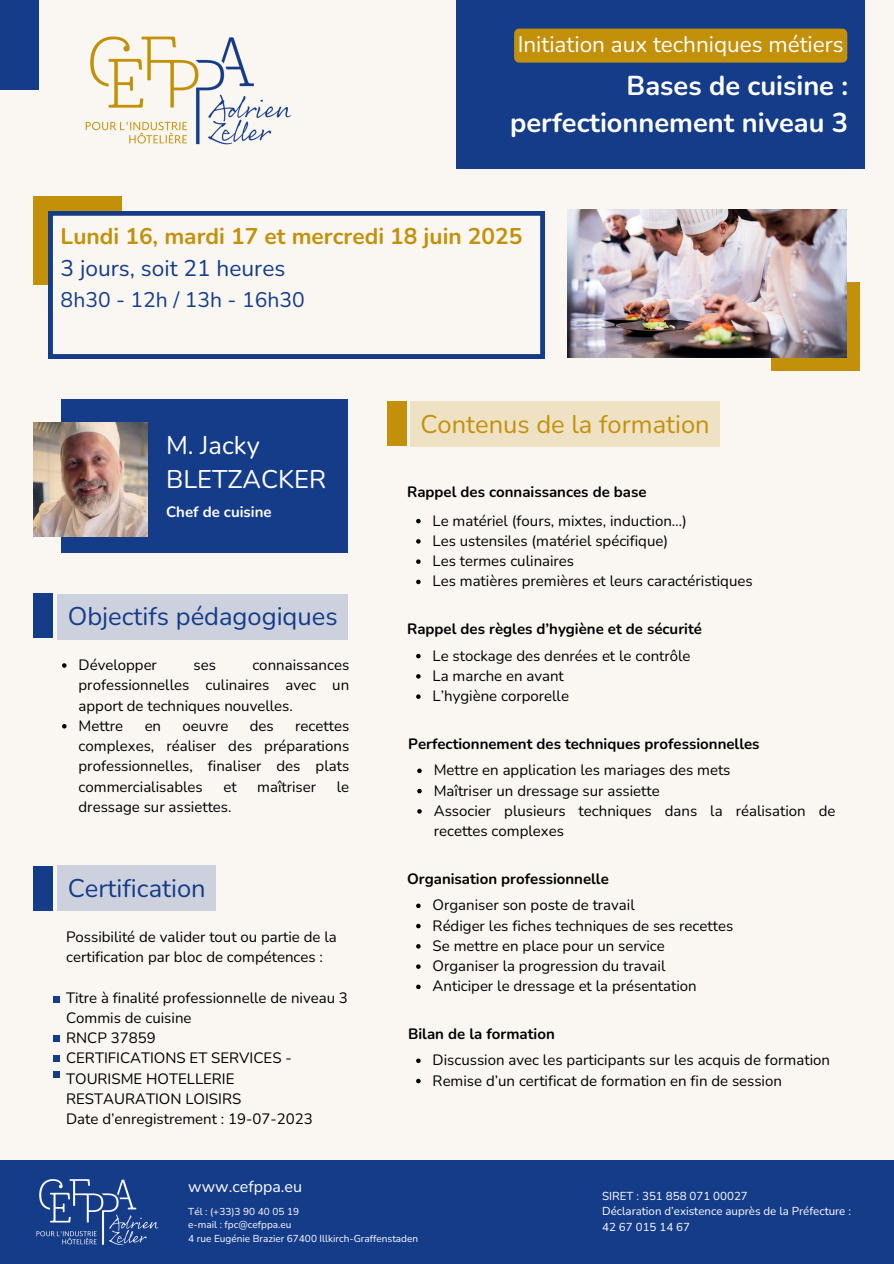
<style>
.page{position:relative;width:894px;height:1264px;background:#fff}
.page>*{position:absolute;margin:0;border:0;box-sizing:border-box;transform-origin:0 0}
.t1{font:700 27.3px/37.2px "Nunito";color:#fff;text-align:right}
.t2{font:25.5px "Nunito";color:#153c89}
.t3{font:25.5px "Nunito";color:#c39109}
.t4{font:25.5px/34.8px "Nunito";color:#fff}
.t5{font:700 22.65px/31.5px "Nunito";color:#c39109}
.t6{font:22.5px "Nunito";color:#fff}
.t7{font:21.15px "Nunito";color:#153c89}
.t8{font:16.05px "Nunito";color:#fff}
.t9{font:15px/20.2px "Nunito";color:#000}
.t10{font:700 15px "Nunito";color:#000}
.t11{font:700 15px "Nunito";color:#fff}
.t12{font:11.55px/15.8px "Nunito";color:#fff}
.t13{font:10.05px "Nunito";color:#fff}
.s1{font-weight:400;color:#153c89}
</style>
<div class="page">
<div style="left:0;top:0;width:893px;height:1263px;background:#faf7f3"></div>
<img style="left:85px;top:36px;width:207px;height:109px">
<div style="left:0;top:0;width:39px;height:89px;background:#153c89"></div>
<div style="left:33px;top:196px;width:89px;height:89px;background:#c39109"></div>
<svg style="left:48px;top:211px;width:496px;height:147px"></svg>
<div style="left:771px;top:282px;width:88px;height:89px;background:#c39109"></div>
<img style="left:567px;top:210px;width:278px;height:147px">
<div style="left:61px;top:399px;width:286px;height:153px;background:#153c89"></div>
<img style="left:33px;top:422px;width:114px;height:114px">
<div style="left:0;top:1160px;width:893px;height:103px;background:#153c89"></div>
<img style="left:36px;top:1179px;width:123px;height:66px">
<div style="left:387px;top:401px;width:20px;height:44px;background:#c39109"></div>
<div style="left:33px;top:593px;width:20px;height:45px;background:#153c89"></div>
<div style="left:33px;top:865px;width:20px;height:45px;background:#153c89"></div>
<div style="left:53px;top:995px;width:7px;height:7px;background:#153c89"></div>
<div style="left:53px;top:1035px;width:7px;height:7px;background:#153c89"></div>
<div style="left:53px;top:1055px;width:7px;height:6px;background:#153c89"></div>
<div style="left:53px;top:1071px;width:7px;height:7px;background:#153c89"></div>
<div style="left:456px;top:0;width:408px;height:168px;background:#153c89"></div>
<div style="left:514px;top:29px;width:333px;height:34px;background:#c39109;border-radius:5px"></div>
<div style="left:58px;top:594px;width:290px;height:45px;background:#ccd1dd"></div>
<div style="left:410px;top:402px;width:309px;height:45px;background:#efe2c4"></div>
<svg style="left:62px;top:663px;width:5px;height:4px"></svg>
<svg style="left:62px;top:724px;width:5px;height:4px"></svg>
<div style="left:58px;top:865px;width:158px;height:45px;background:#ccd1dd"></div>
<svg style="left:416px;top:1058px;width:4px;height:5px"></svg>
<svg style="left:416px;top:1078px;width:4px;height:5px"></svg>
<svg style="left:416px;top:519px;width:4px;height:4px"></svg>
<svg style="left:416px;top:539px;width:4px;height:4px"></svg>
<svg style="left:416px;top:559px;width:4px;height:5px"></svg>
<svg style="left:416px;top:579px;width:4px;height:5px"></svg>
<svg style="left:416px;top:654px;width:4px;height:4px"></svg>
<svg style="left:416px;top:674px;width:4px;height:4px"></svg>
<svg style="left:416px;top:694px;width:4px;height:5px"></svg>
<svg style="left:417px;top:768px;width:4px;height:5px"></svg>
<svg style="left:417px;top:788px;width:4px;height:5px"></svg>
<svg style="left:417px;top:809px;width:4px;height:4px"></svg>
<svg style="left:416px;top:903px;width:4px;height:5px"></svg>
<svg style="left:416px;top:923px;width:4px;height:5px"></svg>
<svg style="left:416px;top:944px;width:4px;height:4px"></svg>
<svg style="left:416px;top:964px;width:4px;height:4px"></svg>
<svg style="left:416px;top:984px;width:4px;height:5px"></svg>
<h3 class="t6" style="left:517px;top:29px;width:327px">Initiation aux techniques métiers</h3>
<h1 class="t1" style="left:510px;top:68px;width:339px">Bases de cuisine : perfectionnement niveau 3</h1>
<h2 class="t5" style="left:61px;top:221px;width:463px">Lundi 16, mardi 17 et mercredi 18 juin 2025<br><span class="s1">3 jours, soit 21 heures</span></h2>
<h2 class="t7" style="left:61px;top:286px;width:245px">8h30 - 12h / 13h - 16h30</h2>
<p class="t4" style="left:166px;top:428px;width:161px">M. Jacky<br>BLETZACKER</p>
<p class="t11" style="left:166px;top:502px;width:107px">Chef de cuisine</p>
<p class="t2" style="left:68px;top:599px;width:271px">Objectifs pédagogiques</p>
<p class="t9" style="left:79px;top:655px;width:80px">Développer</p>
<p class="t9" style="left:193px;top:655px;width:24px">ses</p>
<p class="t9" style="left:79px;top:655px;width:272px;text-align:justify;text-indent:174px">connaissances professionnelles culinaires avec un apport de techniques nouvelles.</p>
<h2 class="t9" style="left:79px;top:715px;width:46px">Mettre</h2>
<h2 class="t9" style="left:145px;top:715px;width:18px">en</h2>
<h2 class="t9" style="left:182px;top:715px;width:47px">oeuvre</h2>
<h2 class="t9" style="left:250px;top:715px;width:25px">des</h2>
<h2 class="t9" style="left:79px;top:715px;width:272px;text-align:justify;text-indent:216px">recettes complexes, réaliser des préparations professionnelles, finaliser des plats commercialisables</h2>
<h2 class="t9" style="left:223px;top:776px;width:15px">et</h2>
<h2 class="t9" style="left:257px;top:776px;width:60px">maîtriser</h2>
<h2 class="t9" style="left:337px;top:776px;width:14px">le</h2>
<h2 class="t9" style="left:79px;top:796px;width:154px">dressage sur assiettes.</h2>
<p class="t2" style="left:68px;top:870px;width:139px">Certification</p>
<p class="t9" style="left:66px;top:926px;width:272px">Possibilité de valider tout ou partie de la certification par bloc de compétences :</p>
<h4 class="t9" style="left:66px;top:987px;width:283px">Titre à finalité professionnelle de niveau 3<br>Commis de cuisine<br>RNCP 37859<br>CERTIFICATIONS ET SERVICES -<br>TOURISME HOTELLERIE<br>RESTAURATION LOISIRS<br>Date d’enregistrement : 19-07-2023</h4>
<h4 class="t3" style="left:420px;top:407px;width:291px">Contenus de la formation</h4>
<h5 class="t10" style="left:407px;top:482px;width:241px">Rappel des connaissances de base</h5>
<p class="t9" style="left:432px;top:510px;width:256px">Le matériel (fours, mixtes, induction…)</p>
<p class="t9" style="left:432px;top:531px;width:237px">Les ustensiles (matériel spécifique)</p>
<p class="t9" style="left:432px;top:551px;width:143px">Les termes culinaires</p>
<h2 class="t9" style="left:432px;top:571px;width:321px">Les matières premières et leurs caractéristiques</h2>
<h5 class="t10" style="left:407px;top:619px;width:296px">Rappel des règles d’hygiène et de sécurité</h5>
<h4 class="t9" style="left:432px;top:645px;width:259px">Le stockage des denrées et le contrôle</h4>
<p class="t9" style="left:432px;top:665px;width:133px">La marche en avant</p>
<p class="t9" style="left:432px;top:686px;width:138px">L’hygiène corporelle</p>
<p class="t10" style="left:408px;top:733px;width:353px">Perfectionnement des techniques professionnelles</p>
<p class="t9" style="left:433px;top:760px;width:298px">Mettre en application les mariages des mets</p>
<p class="t9" style="left:433px;top:780px;width:227px">Maîtriser un dressage sur assiette</p>
<h4 class="t9" style="left:433px;top:800px;width:403px">Associer plusieurs techniques dans la réalisation de recettes complexes</h4>
<p class="t10" style="left:407px;top:868px;width:203px">Organisation professionnelle</p>
<p class="t9" style="left:432px;top:895px;width:204px">Organiser son poste de travail</p>
<p class="t9" style="left:432px;top:915px;width:302px">Rédiger les fiches techniques de ses recettes</p>
<h5 class="t9" style="left:432px;top:935px;width:234px">Se mettre en place pour un service</h5>
<p class="t9" style="left:432px;top:956px;width:234px">Organiser la progression du travail</p>
<p class="t9" style="left:432px;top:976px;width:265px">Anticiper le dressage et la présentation</p>
<p class="t10" style="left:408px;top:1023px;width:148px">Bilan de la formation</p>
<p class="t9" style="left:432px;top:1050px;width:399px">Discussion avec les participants sur les acquis de formation</p>
<h4 class="t9" style="left:432px;top:1070px;width:351px">Remise d’un certificat de formation en fin de session</h4>
<p class="t8" style="left:188px;top:1175px;width:115px">www.cefppa.eu</p>
<h2 class="t13" style="left:188px;top:1204px;width:112px">Tél : (+33)3 90 40 05 19</h2>
<h4 class="t13" style="left:188px;top:1217px;width:105px">e-mail : fpc@cefppa.eu</h4>
<p class="t13" style="left:188px;top:1231px;width:231px">4 rue Eugénie Brazier 67400 Illkirch-Graffenstaden</p>
<p class="t12" style="left:602px;top:1187px;width:250px">SIRET : 351 858 071 00027<br>Déclaration d’existence auprès de la Préfecture :<br>42 67 015 14 67</p>
</div>
